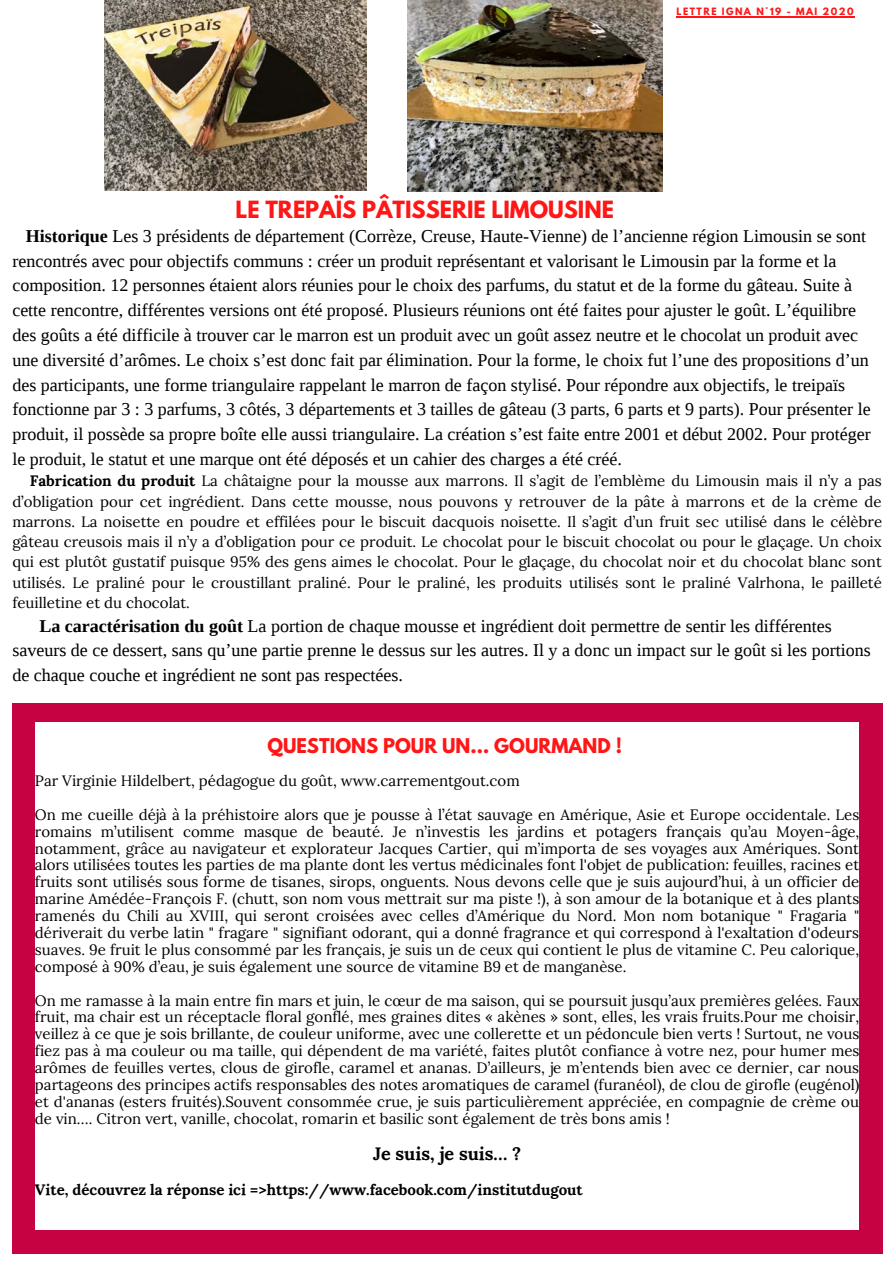
<style>
.page{position:relative;width:894px;height:1264px;background:#fff}
.page>*{position:absolute;margin:0;border:0;box-sizing:border-box;transform-origin:0 0}
.t1{font:700 21px "League Spartan";color:#ff1616}
.t2{font:18px/24.8px "Liberation Serif";color:#000}
.t3{font:700 18px "League Spartan";color:#ff1616}
.t4{font:700 18px "Lora";color:#000}
.t5{font:15px/17px "Lora";color:#000;text-align:justify}
.t6{font:700 15px "Lora";color:#000}
.t7{font:700 9px "League Spartan";letter-spacing:.16em;color:#ff1616}
.s1{font-weight:700}
</style>
<div class="page">
<div style="left:12px;top:703px;width:871px;height:550px;background:#c60243"></div>
<div style="left:35px;top:722px;width:823px;height:507px;background:#fff"></div>
<img style="left:105px;top:0;width:261px;height:191px">
<img style="left:408px;top:0;width:254px;height:191px">
<hr style="left:676px;top:16px;width:178px;height:1px;background:#ff1616">
<p class="t7" style="left:676px;top:7px;width:178px">LETTRE IGNA N°19 - MAI 2020</p>
<h1 class="t1" style="left:235px;top:199px;width:380px">LE TREPAÏS PÂTISSERIE LIMOUSINE</h1>
<p class="t2" style="left:12px;top:223px;width:859px;text-indent:14px"><span class="s1">Historique</span> Les 3 présidents de département (Corrèze, Creuse, Haute-Vienne) de l’ancienne région Limousin se sont rencontrés avec pour objectifs communs : créer un produit représentant et valorisant le Limousin par la forme et la composition. 12 personnes étaient alors réunies pour le choix des parfums, du statut et de la forme du gâteau. Suite à cette rencontre, différentes versions ont été proposé. Plusieurs réunions ont été faites pour ajuster le goût. L’équilibre des goûts a été difficile à trouver car le marron est un produit avec un goût assez neutre et le chocolat un produit avec une diversité d’arômes. Le choix s’est donc fait par élimination. Pour la forme, le choix fut l’une des propositions d’un des participants, une forme triangulaire rappelant le marron de façon stylisé. Pour répondre aux objectifs, le treipaïs fonctionne par 3 : 3 parfums, 3 côtés, 3 départements et 3 tailles de gâteau (3 parts, 6 parts et 9 parts). Pour présenter le produit, il possède sa propre boîte elle aussi triangulaire. La création s’est faite entre 2001 et début 2002. Pour protéger le produit, le statut et une marque ont été déposés et un cahier des charges a été créé.</p>
<p class="t5" style="left:12px;top:470px;width:871px;line-height:20.2px;text-indent:17px"><span class="s1">Fabrication du produit</span> La châtaigne pour la mousse aux marrons. Il s’agit de l’emblème du Limousin mais il n’y a pas d’obligation pour cet ingrédient. Dans cette mousse, nous pouvons y retrouver de la pâte à marrons et de la crème de marrons. La noisette en poudre et effilées pour le biscuit dacquois noisette. Il s’agit d’un fruit sec utilisé dans le célèbre gâteau creusois mais il n’y a d’obligation pour ce produit. Le chocolat pour le biscuit chocolat ou pour le glaçage. Un choix qui est plutôt gustatif puisque 95% des gens aimes le chocolat. Pour le glaçage, du chocolat noir et du chocolat blanc sont utilisés. Le praliné pour le croustillant praliné. Pour le praliné, les produits utilisés sont le praliné Valrhona, le pailleté feuilletine et du chocolat.</p>
<p class="t2" style="left:12px;top:613px;width:859px;text-indent:27px"><span class="s1">La caractérisation du goût</span> La portion de chaque mousse et ingrédient doit permettre de sentir les différentes saveurs de ce dessert, sans qu’une partie prenne le dessus sur les autres. Il y a donc un impact sur le goût si les portions de chaque couche et ingrédient ne sont pas respectées.</p>
<p class="t3" style="left:267px;top:736px;width:356px">QUESTIONS POUR UN… GOURMAND !</p>
<p class="t5" style="left:35px;top:772px;width:486px">Par Virginie Hildelbert, pédagogue du goût, www.carrementgout.com</p>
<p class="t5" style="left:35px;top:805px;width:825px">On me cueille déjà à la préhistoire alors que je pousse à l’état sauvage en Amérique, Asie et Europe occidentale. Les romains m’utilisent comme masque de beauté. Je n’investis les jardins et potagers français qu’au Moyen-âge, notamment, grâce au navigateur et explorateur Jacques Cartier, qui m’importa de ses voyages aux Amériques. Sont alors utilisées toutes les parties de ma plante dont les vertus médicinales font l'objet de publication: feuilles, racines et fruits sont utilisés sous forme de tisanes, sirops, onguents. Nous devons celle que je suis aujourd’hui, à un officier de marine Amédée-François F. (chutt, son nom vous mettrait sur ma piste !), à son amour de la botanique et à des plants ramenés du Chili au XVIII, qui seront croisées avec celles d’Amérique du Nord. Mon nom botanique " Fragaria " dériverait du verbe latin " fragare " signifiant odorant, qui a donné fragrance et qui correspond à l'exaltation d'odeurs suaves. 9e fruit le plus consommé par les français, je suis un de ceux qui contient le plus de vitamine C. Peu calorique, composé à 90% d’eau, je suis également une source de vitamine B9 et de manganèse.</p>
<p class="t5" style="left:35px;top:991px;width:825px">On me ramasse à la main entre fin mars et juin, le cœur de ma saison, qui se poursuit jusqu’aux premières gelées. Faux fruit, ma chair est un réceptacle floral gonflé, mes graines dites « akènes » sont, elles, les vrais fruits.Pour me choisir, veillez à ce que je sois brillante, de couleur uniforme, avec une collerette et un pédoncule bien verts ! Surtout, ne vous fiez pas à ma couleur ou ma taille, qui dépendent de ma variété, faites plutôt confiance à votre nez, pour humer mes arômes de feuilles vertes, clous de girofle, caramel et ananas. D’ailleurs, je m’entends bien avec ce dernier, car nous partageons des principes actifs responsables des notes aromatiques de caramel (furanéol), de clou de girofle (eugénol) et d'ananas (esters fruités).Souvent consommée crue, je suis particulièrement appréciée, en compagnie de crème ou de vin…. Citron vert, vanille, chocolat, romarin et basilic sont également de très bons amis !</p>
<p class="t4" style="left:373px;top:1142px;width:150px">Je suis, je suis… ?</p>
<p class="t6" style="left:35px;top:1180px;width:549px">Vite, découvrez la réponse ici =&gt;https://www.facebook.com/institutdugout</p>
</div>
